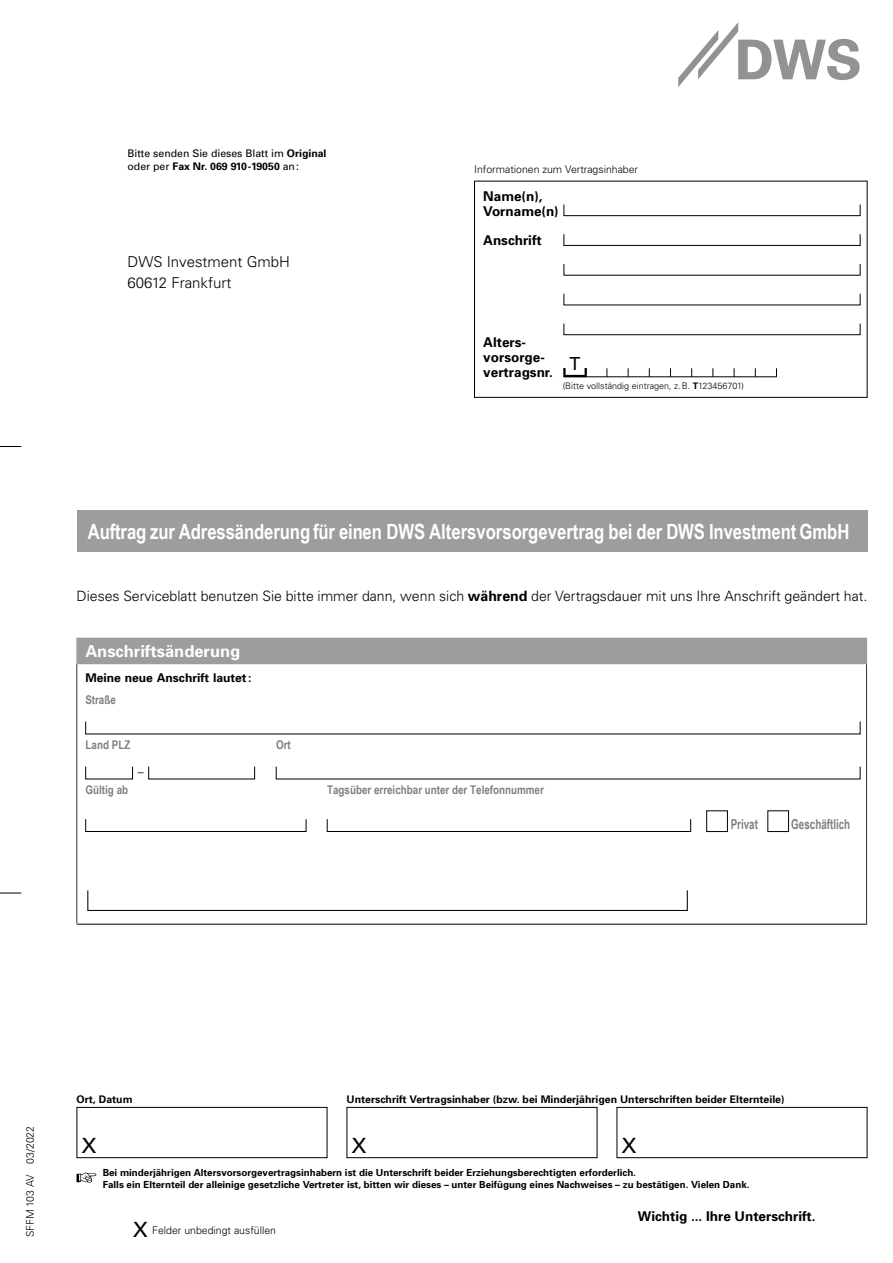
<style>
.page{position:relative;width:893px;height:1263px;background:#fff}
.page>*{position:absolute;margin:0;border:0;box-sizing:border-box;transform-origin:0 0}
.t1{font:700 21px "Arial Narrow";letter-spacing:-.005em;color:#fff}
.t2{font:21px "Univers";color:#000}
.t3{font:700 16.5px "Univers";color:#fff}
.t4{font:300 15px/21px "Univers";color:#000}
.t5{font:300 14.25px "Univers";color:#000}
.t6{font:700 13.65px "Arial Narrow";color:#808080;scale:.87 1}
.t7{font:700 13.5px/15.3px "Univers";color:#000}
.t8{font:700 12px "Arial Narrow";color:#808080}
.t9{font:700 12px "Univers";color:#000}
.t10{font:300 12px "Univers";color:#000}
.t11{font:700 10.5px "Univers";color:#000}
.t12{font:300 10.5px "Univers";color:#000}
.t13{font:10.5px/12.6px "Univers";color:#000}
.t14{font:700 9.75px/12px "Univers";color:#000}
.t15{font:300 9px "Univers";color:#000}
.s1{font-weight:700}
.s2{font-weight:400;font-size:21px}
</style>
<div class="page">
<div style="left:77px;top:510px;width:790px;height:41px;background:#9d9d9c"></div>
<div style="left:77px;top:638px;width:790px;height:26px;background:#9d9d9c"></div>
<hr style="left:76px;top:664px;width:1px;height:259px;background:#000">
<hr style="left:866px;top:664px;width:1px;height:259px;background:#000">
<hr style="left:77px;top:924px;width:790px;height:1px;background:#000">
<div style="left:85px;top:819px;width:221px;height:13px;border:1px solid #000"></div>
<div style="left:327px;top:819px;width:364px;height:13px;border:1px solid #000"></div>
<div style="left:706px;top:810px;width:22px;height:22px;border:1px solid #000"></div>
<div style="left:767px;top:810px;width:22px;height:22px;border:1px solid #000"></div>
<svg style="left:0;top:446px;width:21px;height:1px"></svg>
<svg style="left:0;top:893px;width:21px;height:1px"></svg>
<svg style="left:678px;top:22px;width:182px;height:65px"></svg>
<svg style="left:77px;top:1172px;width:19px;height:11px"></svg>
<div style="left:77px;top:1107px;width:250px;height:51px;border:1px solid #000"></div>
<div style="left:347px;top:1107px;width:250px;height:51px;border:1px solid #000"></div>
<div style="left:617px;top:1107px;width:250px;height:51px;border:1px solid #000"></div>
<div style="left:564px;top:204px;width:296px;height:12px;border:1px solid #000"></div>
<div style="left:564px;top:234px;width:296px;height:12px;border:1px solid #000"></div>
<div style="left:564px;top:323px;width:296px;height:12px;border:1px solid #000"></div>
<hr style="left:564px;top:375px;width:22px;height:2px;background:#000">
<svg style="left:585px;top:368px;width:2px;height:8px"></svg>
<svg style="left:563px;top:368px;width:3px;height:9px"></svg>
<hr style="left:564px;top:376px;width:213px;height:1px;background:#000">
<div style="left:474px;top:181px;width:393px;height:217px;border:1px solid #000"></div>
<div style="left:87px;top:890px;width:601px;height:21px;border:1px solid #000"></div>
<p class="t13" style="left:128px;top:147px;width:200px">Bitte senden Sie dieses Blatt im <span class="s1">Original </span>oder per <span class="s1">Fax Nr. 069 910-19050</span> an:</p>
<h3 class="t4" style="left:128px;top:251px;width:164px">DWS Investment GmbH<br>60612 Frankfurt</h3>
<p class="t12" style="left:474px;top:163px;width:165px">Informationen zum Vertragsinhaber</p>
<h3 class="t7" style="left:483px;top:188px;width:77px">Name(n),<br>Vorname(n)</h3>
<h3 class="t7" style="left:483px;top:232px;width:60px">Anschrift</h3>
<h3 class="t7" style="left:483px;top:334px;width:99px">Alters&shy;vorsorge&shy;vertragsnr. <sup>T</sup></h3>
<p class="t15" style="left:563px;top:380px;width:183px">(Bitte vollständig eintragen, z. B. <span class="s1">T</span>123456701)</p>
<h1 class="t1" style="left:88px;top:519px;width:763px">Auftrag zur Adressänderung für einen DWS Altersvorsorgevertrag bei der DWS Investment GmbH</h1>
<h3 class="t5" style="left:77px;top:587px;width:792px">Dieses Serviceblatt benutzen Sie bitte immer dann, wenn sich <span class="s1">während</span> der Vertragsdauer mit uns Ihre Anschrift geändert hat.</h3>
<h2 class="t3" style="left:85px;top:640px;width:156px">Anschriftsänderung</h2>
<p class="t9" style="left:85px;top:670px;width:168px">Meine neue Anschrift lautet:</p>
<p class="t8" style="left:85px;top:693px;width:32px">Straße</p>
<p class="t8" style="left:86px;top:737px;width:46px">Land PLZ</p>
<p class="t8" style="left:276px;top:737px;width:16px">Ort</p>
<p class="t10" style="left:138px;top:765px;width:7px">–</p>
<p class="t8" style="left:86px;top:783px;width:44px">Gültig ab</p>
<p class="t8" style="left:327px;top:783px;width:218px">Tagsüber erreichbar unter der Telefonnummer</p>
<h3 class="t6" style="left:731px;top:816px;width:33px">Privat</h3>
<h3 class="t6" style="left:791px;top:816px;width:69px">Geschäftlich</h3>
<p class="t12" style="left:24px;top:1237px;width:113px;rotate:-90deg">SFFM 103 AV 03/2022</p>
<p class="t11" style="left:77px;top:1092px;width:58px">Ort, Datum</p>
<h1 class="t2" style="left:82px;top:1132px;width:17px">X</h1>
<p class="t11" style="left:347px;top:1092px;width:440px">Unterschrift Vertragsinhaber (bzw. bei Minderjährigen Unterschriften beider Elternteile)</p>
<h1 class="t2" style="left:622px;top:1132px;width:17px">X</h1>
<h1 class="t2" style="left:352px;top:1132px;width:17px">X</h1>
<p class="t14" style="left:103px;top:1166px;width:648px">Bei minderjährigen Altersvorsorgevertragsinhabern ist die Unterschrift beider Erziehungsberechtigten erforderlich.<br>Falls ein Elternteil der alleinige gesetzliche Vertreter ist, bitten wir dieses – unter Beifügung eines Nachweises – zu bestätigen. Vielen Dank.</p>
<p class="t12" style="left:133px;top:1224px;width:145px"><span class="s2">X</span> Felder unbedingt ausfüllen</p>
<h3 class="t7" style="left:638px;top:1208px;width:179px">Wichtig ... Ihre Unterschrift.</h3>
</div>
